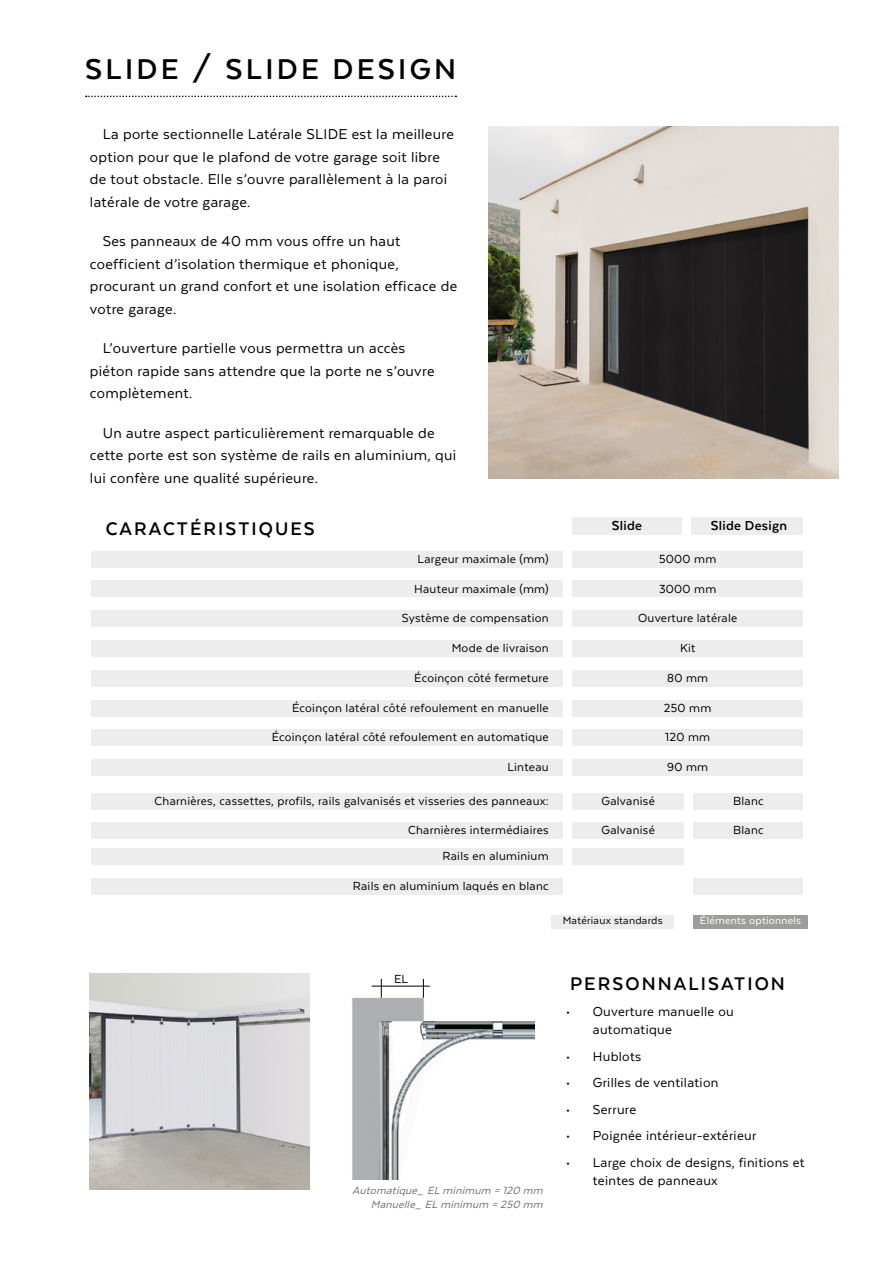
<style>
.page{position:relative;width:893px;height:1263px;background:#fff}
.page>*{position:absolute;margin:0;border:0;box-sizing:border-box;transform-origin:0 0}
.Titulo{font:700 33px "Texta";letter-spacing:.1em;color:#000}
.TITULO_tabla_CARACTE{font:700 21px "Texta";letter-spacing:.1em;color:#000}
.Cuerpo{font:16.5px/22.5px "Texta";letter-spacing:.02em;color:#000}
.t1{font:15px/18px "Texta";letter-spacing:.02em;color:#000}
.Cuerpo_tabla_2{font:700 15px "Texta";letter-spacing:.02em;color:#000}
.Cuerpo_tabla_2-2{font:13.5px "Texta";letter-spacing:.02em;color:#000}
.NO_SEPARAR{font:13.5px "Texta";color:#000}
.Cuerpo_Citas{font:italic 12px "Texta";color:#706f6f}
.Cuerpo_Tabla{font:12px "Texta";letter-spacing:.02em;color:#000}
.Titulo_Cuerpo_Tablas{font:12px "Texta";letter-spacing:.02em;color:#fff}
</style>
<div class="page">
<svg style="left:86px;top:96px;width:370px;height:1px"></svg>
<div style="left:551px;top:915px;width:123px;height:13px;background:#ededed"></div>
<div style="left:693px;top:915px;width:115px;height:13px;background:#9d9d9c"></div>
<div style="left:572px;top:517px;width:110px;height:18px;background:#ededed"></div>
<div style="left:691px;top:517px;width:112px;height:18px;background:#ededed"></div>
<div style="left:92px;top:551px;width:471px;height:16px;background:#ededed"></div>
<div style="left:572px;top:551px;width:231px;height:16px;background:#ededed"></div>
<div style="left:92px;top:581px;width:471px;height:16px;background:#ededed"></div>
<div style="left:572px;top:581px;width:231px;height:16px;background:#ededed"></div>
<div style="left:92px;top:611px;width:471px;height:16px;background:#ededed"></div>
<div style="left:572px;top:611px;width:231px;height:16px;background:#ededed"></div>
<div style="left:92px;top:640px;width:471px;height:16px;background:#ededed"></div>
<div style="left:572px;top:640px;width:231px;height:16px;background:#ededed"></div>
<div style="left:92px;top:670px;width:471px;height:16px;background:#ededed"></div>
<div style="left:572px;top:670px;width:231px;height:16px;background:#ededed"></div>
<div style="left:92px;top:700px;width:471px;height:16px;background:#ededed"></div>
<div style="left:572px;top:700px;width:231px;height:16px;background:#ededed"></div>
<div style="left:92px;top:730px;width:471px;height:16px;background:#ededed"></div>
<div style="left:572px;top:730px;width:231px;height:16px;background:#ededed"></div>
<div style="left:92px;top:759px;width:471px;height:17px;background:#ededed"></div>
<div style="left:572px;top:759px;width:231px;height:17px;background:#ededed"></div>
<div style="left:92px;top:793px;width:471px;height:16px;background:#ededed"></div>
<div style="left:572px;top:793px;width:112px;height:16px;background:#ededed"></div>
<div style="left:694px;top:793px;width:109px;height:16px;background:#ededed"></div>
<div style="left:92px;top:823px;width:471px;height:16px;background:#ededed"></div>
<div style="left:572px;top:823px;width:112px;height:16px;background:#ededed"></div>
<div style="left:694px;top:823px;width:109px;height:16px;background:#ededed"></div>
<div style="left:92px;top:849px;width:471px;height:16px;background:#ededed"></div>
<div style="left:572px;top:849px;width:112px;height:16px;background:#ededed"></div>
<div style="left:92px;top:879px;width:471px;height:16px;background:#ededed"></div>
<div style="left:694px;top:879px;width:109px;height:16px;background:#ededed"></div>
<img style="left:90px;top:973px;width:219px;height:217px">
<img style="left:352px;top:986px;width:182px;height:193px">
<hr style="left:372px;top:986px;width:58px;height:1px;background:#000">
<svg style="left:381px;top:979px;width:1px;height:19px"></svg>
<svg style="left:423px;top:979px;width:1px;height:19px"></svg>
<img style="left:488px;top:126px;width:351px;height:352px">
<img style="left:608px;top:265px;width:10px;height:109px">
<img style="left:610px;top:267px;width:6px;height:103px">
<p class="Titulo" style="left:85px;top:52px;width:373px">SLIDE / SLIDE DESIGN</p>
<p class="Cuerpo" style="left:90px;top:123px;width:365px;text-indent:13px">La porte sectionnelle Latérale SLIDE est la meilleure option pour que le plafond de votre garage soit libre de tout obstacle. Elle s’ouvre parallèlement à la paroi latérale de votre garage.</p>
<p class="Cuerpo" style="left:90px;top:230px;width:369px;text-indent:13px">Ses panneaux de 40 mm vous offre un haut coefficient d’isolation thermique et phonique, procurant un grand confort et une isolation efficace de votre garage.</p>
<p class="Cuerpo" style="left:90px;top:337px;width:346px;text-indent:13px">L’ouverture partielle vous permettra un accès piéton rapide sans attendre que la porte ne s’ouvre complètement.</p>
<p class="Cuerpo" style="left:90px;top:421px;width:368px;text-indent:13px">Un autre aspect particulièrement remarquable de cette porte est son système de rails en aluminium, qui lui confère une qualité supérieure.</p>
<p class="TITULO_tabla_CARACTE" style="left:106px;top:517px;width:211px">CARACTÉRISTIQUES</p>
<p class="Cuerpo_tabla_2" style="left:612px;top:518px;width:32px">Slide</p>
<p class="Cuerpo_tabla_2" style="left:711px;top:518px;width:78px">Slide Design</p>
<p class="Cuerpo_tabla_2-2" style="left:418px;top:552px;width:133px">Largeur maximale (mm)</p>
<p class="Cuerpo_tabla_2-2" style="left:659px;top:552px;width:59px">5000 mm</p>
<p class="Cuerpo_tabla_2-2" style="left:414px;top:581px;width:136px">Hauteur maximale (mm)</p>
<p class="Cuerpo_tabla_2-2" style="left:659px;top:581px;width:59px">3000 mm</p>
<p class="Cuerpo_tabla_2-2" style="left:402px;top:611px;width:148px">Système de compensation</p>
<p class="Cuerpo_tabla_2-2" style="left:638px;top:611px;width:101px">Ouverture latérale</p>
<p class="Cuerpo_tabla_2-2" style="left:452px;top:641px;width:98px">Mode de livraison</p>
<p class="Cuerpo_tabla_2-2" style="left:680px;top:641px;width:17px">Kit</p>
<p class="Cuerpo_tabla_2-2" style="left:414px;top:671px;width:136px">Écoinçon côté fermeture</p>
<p class="Cuerpo_tabla_2-2" style="left:667px;top:671px;width:43px">80 mm</p>
<p class="Cuerpo_tabla_2-2" style="left:292px;top:701px;width:258px">Écoinçon latéral côté refoulement en manuelle</p>
<p class="Cuerpo_tabla_2-2" style="left:664px;top:701px;width:49px">250 mm</p>
<p class="Cuerpo_tabla_2-2" style="left:272px;top:730px;width:278px">Écoinçon latéral côté refoulement en automatique</p>
<p class="Cuerpo_tabla_2-2" style="left:665px;top:730px;width:46px">120 mm</p>
<p class="Cuerpo_tabla_2-2" style="left:507px;top:760px;width:43px">Linteau</p>
<p class="Cuerpo_tabla_2-2" style="left:667px;top:760px;width:43px">90 mm</p>
<p class="Cuerpo_tabla_2-2" style="left:155px;top:794px;width:396px">Charnières, cassettes, profils, rails galvanisés et visseries des panneaux:</p>
<p class="Cuerpo_tabla_2-2" style="left:601px;top:794px;width:55px">Galvanisé</p>
<p class="Cuerpo_tabla_2-2" style="left:733px;top:794px;width:32px">Blanc</p>
<p class="Cuerpo_tabla_2-2" style="left:408px;top:823px;width:142px">Charnières intermédiaires</p>
<p class="Cuerpo_tabla_2-2" style="left:601px;top:823px;width:55px">Galvanisé</p>
<p class="Cuerpo_tabla_2-2" style="left:733px;top:823px;width:32px">Blanc</p>
<p class="Cuerpo_tabla_2-2" style="left:443px;top:849px;width:108px">Rails en aluminium</p>
<p class="Cuerpo_tabla_2-2" style="left:353px;top:879px;width:197px">Rails en aluminium laqués en blanc</p>
<p class="Cuerpo_Tabla" style="left:563px;top:914px;width:101px">Matériaux standards</p>
<p class="Titulo_Cuerpo_Tablas" style="left:700px;top:914px;width:103px">Éléments optionnels</p>
<p class="NO_SEPARAR" style="left:394px;top:972px;width:15px">EL</p>
<p class="TITULO_tabla_CARACTE" style="left:570px;top:972px;width:216px">PERSONNALISATION</p>
<p class="t1" style="left:593px;top:1002px;width:143px;text-indent:-27px">• Ouverture manuelle ou automatique</p>
<p class="t1" style="left:566px;top:1047px;width:77px">• Hublots</p>
<p class="t1" style="left:566px;top:1073px;width:154px">• Grilles de ventilation</p>
<p class="t1" style="left:566px;top:1100px;width:72px">• Serrure</p>
<p class="t1" style="left:566px;top:1126px;width:192px">• Poignée intérieur-extérieur</p>
<p class="t1" style="left:593px;top:1153px;width:213px;text-indent:-27px">• Large choix de designs, finitions et teintes de panneaux</p>
<p class="Cuerpo_Citas" style="left:352px;top:1184px;width:195px">Automatique_ ELminimum = 120 mm</p>
<p class="Cuerpo_Citas" style="left:371px;top:1198px;width:176px">Manuelle_ ELminimum = 250 mm</p>
</div>
